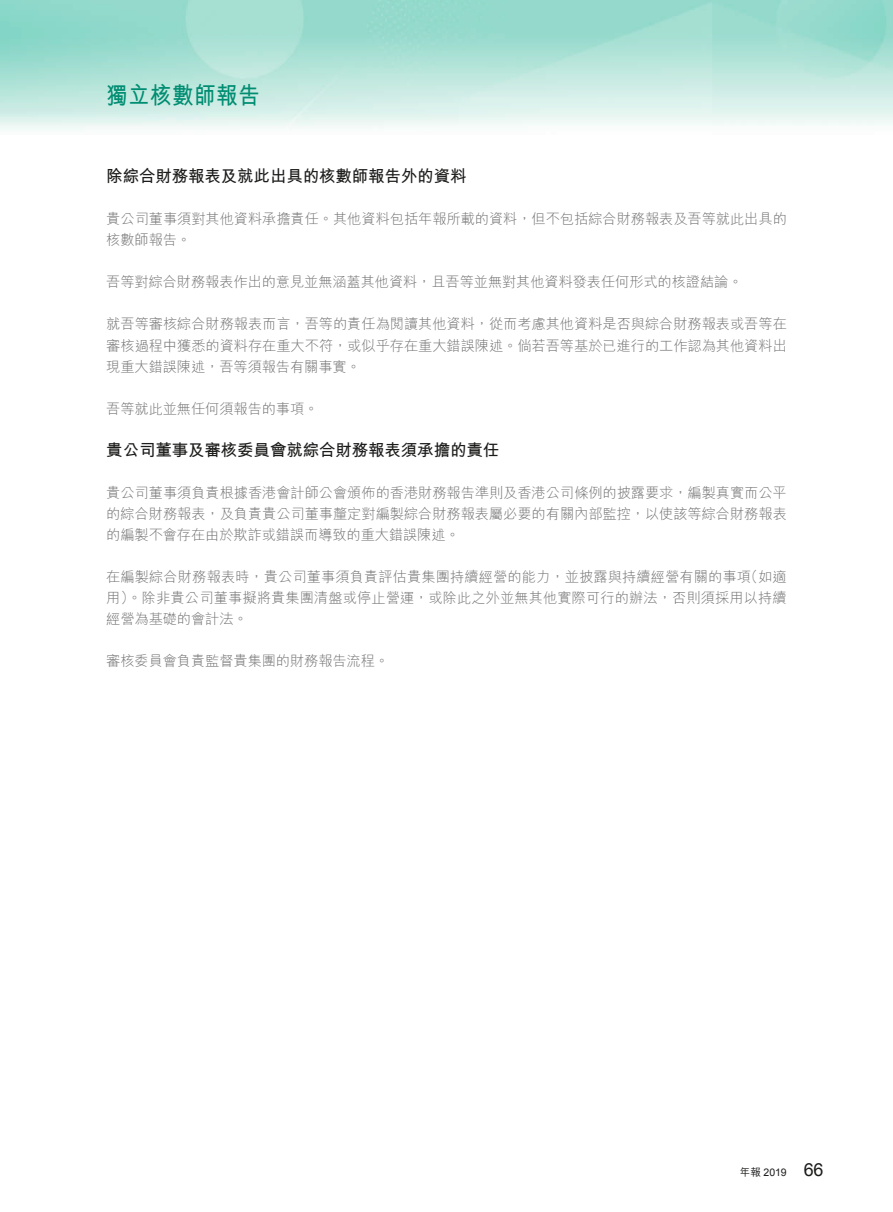
<style>
.page{position:relative;width:893px;height:1212px;background:#fff}
.page>*{position:absolute;margin:0;border:0;box-sizing:border-box;transform-origin:0 0}
.t1{font:700 24px "M Hei HK";letter-spacing:.015em;color:#008d72;scale:.9 1}
.t2{font:18px "Arial";color:#1c1c1b}
.t3{font:700 16.5px "M Hei HK";letter-spacing:-.01em;color:#1c1c1b}
.t4{font:300 14.25px/21px "M Hei HK";letter-spacing:-.005em;color:#6f6f6f}
.t5{font:10.5px "Arial";color:#1c1c1b}
.s1{font-family:"M Hei HK";font-weight:500}
</style>
<div class="page">
<h1 class="t1" style="left:106px;top:78px;width:172px">獨立核數師報告</h1>
<p class="t3" style="left:106px;top:164px;width:362px">除綜合財務報表及就此出具的核數師報告外的資料</p>
<p class="t4" style="left:106px;top:208px;width:682px">貴公司董事須對其他資料承擔責任。其他資料包括年報所載的資料，但不包括綜合財務報表及吾等就此出具的核數師報告。</p>
<p class="t4" style="left:106px;top:271px;width:638px">吾等對綜合財務報表作出的意見並無涵蓋其他資料，且吾等並無對其他資料發表任何形式的核證結論。</p>
<p class="t4" style="left:106px;top:313px;width:682px;text-align:justify">就吾等審核綜合財務報表而言，吾等的責任為閱讀其他資料，從而考慮其他資料是否與綜合財務報表或吾等在審核過程中獲悉的資料存在重大不符，或似乎存在重大錯誤陳述。倘若吾等基於已進行的工作認為其他資料出現重大錯誤陳述，吾等須報告有關事實。</p>
<p class="t4" style="left:106px;top:397px;width:214px">吾等就此並無任何須報告的事項。</p>
<p class="t3" style="left:106px;top:437px;width:394px">貴公司董事及審核委員會就綜合財務報表須承擔的責任</p>
<p class="t4" style="left:106px;top:481px;width:682px;text-align:justify">貴公司董事須負責根據香港會計師公會頒佈的香港財務報告準則及香港公司條例的披露要求，編製真實而公平的綜合財務報表，及負責貴公司董事釐定對編製綜合財務報表屬必要的有關內部監控，以使該等綜合財務報表的編製不會存在由於欺詐或錯誤而導致的重大錯誤陳述。</p>
<p class="t4" style="left:744px;top:565px;width:44px">（如適</p>
<p class="t4" style="left:106px;top:565px;width:682px">在編製綜合財務報表時，貴公司董事須負責評估貴集團持續經營的能力，並披露與持續經營有關的事項<br>用）。除非貴公司董事擬將貴集團清盤或停止營運，或除此之外並無其他實際可行的辦法，否則須採用以持續經營為基礎的會計法。</p>
<p class="t4" style="left:106px;top:649px;width:284px">審核委員會負責監督貴集團的財務報告流程。</p>
<p class="t5" style="left:740px;top:1165px;width:48px"><span class="s1">年報</span> 2019</p>
<p class="t2" style="left:804px;top:1158px;width:21px">66</p>
</div>
